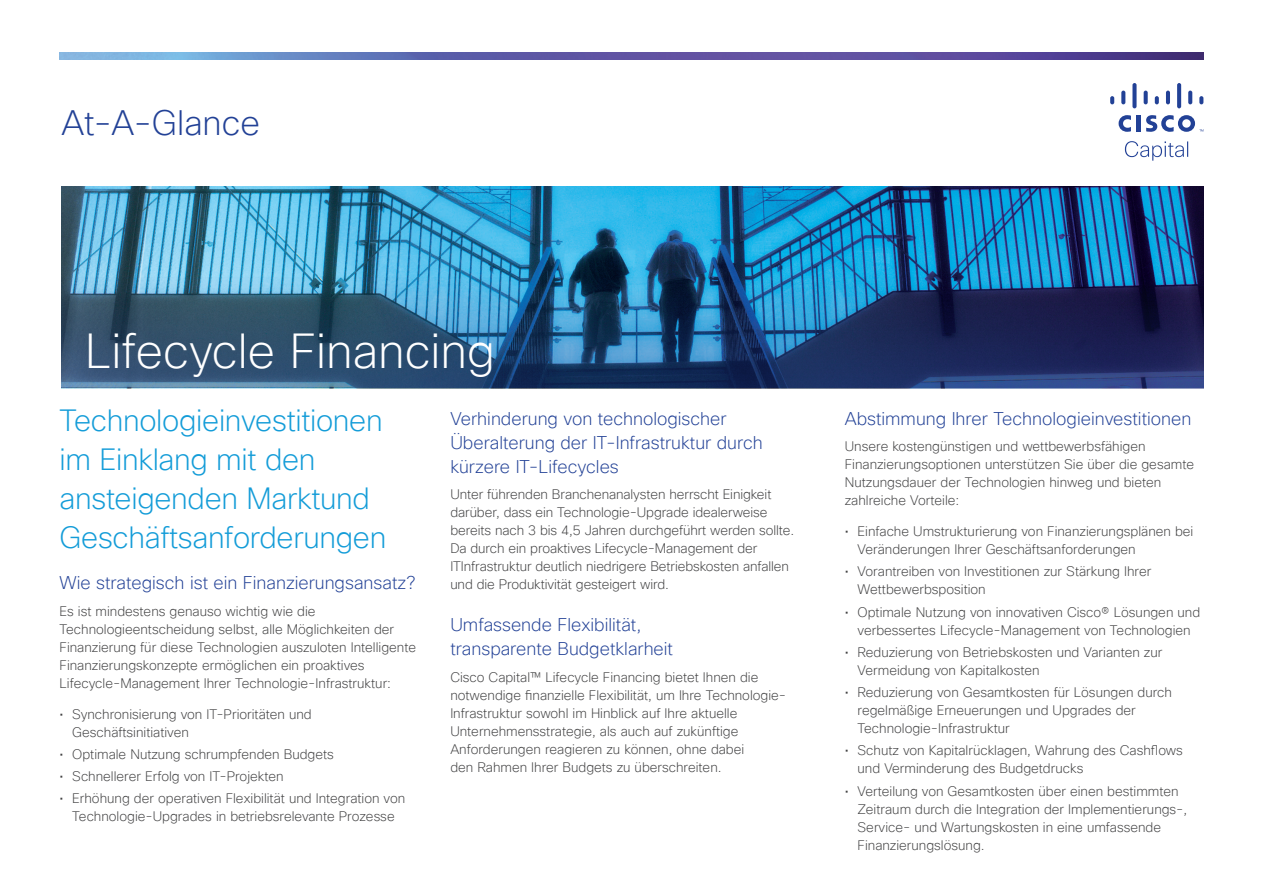
<style>
.page{position:relative;width:1263px;height:893px;background:#fff}
.page>*{position:absolute;margin:0;border:0;box-sizing:border-box;transform-origin:0 0}
.t1{font:200 48px "Cisco Sans TT";color:#fff}
.t2{font:200 34.5px "Cisco Sans TT";color:#224196}
.t3{font:200 30px/39px "Cisco Sans TT";letter-spacing:-.01em;color:#139cd8}
.Paragraph_Style_1{font:200 18px/24px "Cisco Sans TT";color:#224196}
.t4{font:200 13.5px/18px "Cisco Sans TT";color:#3e3e3f}
</style>
<div class="page">
<img style="left:61px;top:186px;width:1142px;height:202px">
<img style="left:60px;top:53px;width:1143px;height:6px">
<svg style="left:1125px;top:141px;width:63px;height:20px"></svg>
<div style="left:1136px;top:115px;width:5px;height:16px;background:#224196"></div>
<svg style="left:1118px;top:115px;width:13px;height:17px"></svg>
<svg style="left:1110px;top:96px;width:4px;height:8px"></svg>
<svg style="left:1121px;top:91px;width:4px;height:13px"></svg>
<svg style="left:1132px;top:83px;width:4px;height:25px"></svg>
<svg style="left:1144px;top:91px;width:4px;height:13px"></svg>
<svg style="left:1155px;top:96px;width:4px;height:8px"></svg>
<hr style="left:1166px;top:91px;width:4px;height:13px;background:#224196;border-radius:2px">
<svg style="left:1177px;top:83px;width:4px;height:25px"></svg>
<svg style="left:1188px;top:91px;width:4px;height:13px"></svg>
<svg style="left:1199px;top:96px;width:4px;height:8px"></svg>
<svg style="left:1146px;top:115px;width:57px;height:17px"></svg>
<p class="t2" style="left:61px;top:101px;width:200px">At-A-Glance</p>
<p class="t1" style="left:85px;top:320px;width:411px">Lifecycle Financing</p>
<p class="t3" style="left:60px;top:401px;width:328px">Technologieinvestitionen im Einklang mit den ansteigenden Marktund<br>Geschäftsanforderungen</p>
<p class="Paragraph_Style_1" style="left:60px;top:571px;width:357px">Wie strategisch ist ein Finanzierungsansatz?</p>
<p class="t4" style="left:60px;top:602px;width:358px">Es ist mindestens genauso wichtig wie die Technologieentscheidung selbst, alle Möglichkeiten der Finanzierung für diese Technologien auszuloten Intelligente Finanzierungskonzepte ermöglichen ein proaktives Lifecycle-Management Ihrer Technologie-Infrastruktur:</p>
<p class="t4" style="left:72px;top:705px;width:241px;text-indent:-13px">• Synchronisierung von IT-Prioritäten und<br>Geschäftsinitiativen</p>
<p class="t4" style="left:60px;top:745px;width:276px">• Optimale Nutzung schrumpfenden Budgets</p>
<p class="t4" style="left:60px;top:767px;width:226px">• Schnellerer Erfolg von IT-Projekten</p>
<p class="t4" style="left:60px;top:790px;width:347px;text-align:center">• Erhöhung der operativen Flexibilität und Integration von<br>Technologie-Upgrades in betriebsrelevante Prozesse</p>
<p class="Paragraph_Style_1" style="left:450px;top:406px;width:314px">Verhinderung von technologischer<br>Überalterung der IT-Infrastruktur durch kürzere IT-Lifecycles</p>
<p class="t4" style="left:450px;top:486px;width:323px">Unter führenden Branchenanalysten herrscht Einigkeit</p>
<p class="t4" style="left:450px;top:504px;width:319px">darüber, dass ein Technologie-Upgrade idealerweise</p>
<p class="t4" style="left:450px;top:522px;width:345px">bereits nach 3 bis 4,5 Jahren durchgeführt werden sollte.</p>
<p class="t4" style="left:450px;top:540px;width:340px">Da durch ein proaktives Lifecycle-Management der<br>ITInfrastruktur deutlich niedrigere Betriebskosten anfallen und die Produktivität gesteigert wird.</p>
<p class="Paragraph_Style_1" style="left:450px;top:613px;width:224px">Umfassende Flexibilität, transparente Budgetklarheit</p>
<p class="t4" style="left:450px;top:668px;width:337px">Cisco Capital™ Lifecycle Financing bietet Ihnen die notwendige finanzielle Flexibilität, um Ihre Technologie-Infrastruktur sowohl im Hinblick auf Ihre aktuelle Unternehmensstrategie, als auch auf zukünftige Anforderungen reagieren zu können, ohne dabei</p>
<p class="t4" style="left:450px;top:758px;width:273px">den Rahmen Ihrer Budgets zu überschreiten.</p>
<p class="Paragraph_Style_1" style="left:845px;top:406px;width:348px">Abstimmung Ihrer Technologieinvestitionen</p>
<p class="t4" style="left:845px;top:438px;width:351px">Unsere kostengünstigen und wettbewerbsfähigen Finanzierungsoptionen unterstützen Sie über die gesamte Nutzungsdauer der Technologien hinweg und bieten zahlreiche Vorteile:</p>
<p class="t4" style="left:857px;top:522px;width:337px;text-indent:-13px">• Einfache Umstrukturierung von Finanzierungsplänen bei<br>Veränderungen Ihrer Geschäftsanforderungen</p>
<p class="t4" style="left:857px;top:563px;width:295px;text-indent:-13px">• Vorantreiben von Investitionen zur Stärkung Ihrer<br>Wettbewerbsposition</p>
<p class="t4" style="left:845px;top:603px;width:357px;text-align:center">• Optimale Nutzung von innovativen Cisco® Lösungen und verbessertes Lifecycle-Management von Technologien</p>
<p class="t4" style="left:857px;top:643px;width:306px;text-indent:-13px">• Reduzierung von Betriebskosten und Varianten zur<br>Vermeidung von Kapitalkosten</p>
<p class="t4" style="left:857px;top:683px;width:316px;text-indent:-13px">• Reduzierung von Gesamtkosten für Lösungen durch regelmäßige Erneuerungen und Upgrades der<br>Technologie-Infrastruktur</p>
<p class="t4" style="left:857px;top:742px;width:327px;text-indent:-13px">• Schutz von Kapitalrücklagen, Wahrung des Cashflows und Verminderung des Budgetdrucks</p>
<p class="t4" style="left:857px;top:782px;width:331px;text-indent:-13px">• Verteilung von Gesamtkosten über einen bestimmten Zeitraum durch die Integration der Implementierungs-, Service- und Wartungskosten in eine umfassende Finanzierungslösung.</p>
</div>
